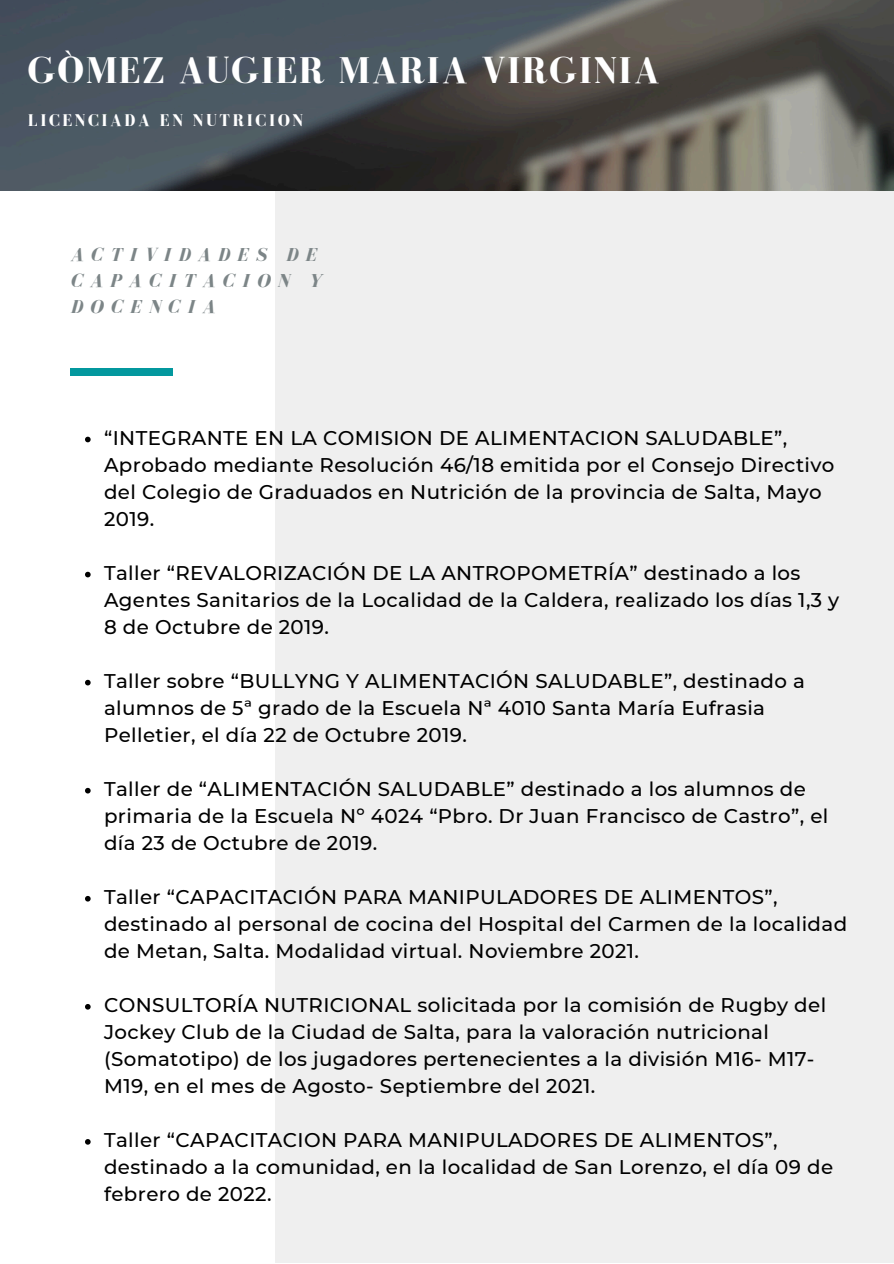
<style>
.page{position:relative;width:894px;height:1264px;background:#fff}
.page>*{position:absolute;margin:0;border:0;box-sizing:border-box;transform-origin:0 0}
.t1{font:700 38.25px "Bodoni FLF";letter-spacing:.04em;color:#fff}
.t2{font:500 19.8px/27px "Montserrat";letter-spacing:.02em;color:#000}
.t3{font:italic 700 19.2px/25.8px "Bodoni FLF";letter-spacing:.37em;color:#7c8587}
.t4{font:700 17.4px "Bodoni FLF";letter-spacing:.145em;color:#fff}
</style>
<div class="page">
<div style="left:275px;top:0;width:617px;height:1262px;background:#efefef"></div>
<img style="left:0;top:0;width:893px;height:190px">
<div style="left:70px;top:368px;width:103px;height:8px;background:#03989e"></div>
<svg style="left:85px;top:436px;width:6px;height:6px"></svg>
<svg style="left:85px;top:571px;width:6px;height:6px"></svg>
<svg style="left:85px;top:679px;width:6px;height:6px"></svg>
<svg style="left:85px;top:787px;width:6px;height:6px"></svg>
<svg style="left:85px;top:895px;width:6px;height:6px"></svg>
<svg style="left:85px;top:1004px;width:6px;height:5px"></svg>
<svg style="left:85px;top:1139px;width:6px;height:5px"></svg>
<h1 class="t1" style="left:28px;top:50px;width:633px">GÒMEZ AUGIER MARIA VIRGINIA</h1>
<p class="t4" style="left:28px;top:111px;width:277px">LICENCIADA EN NUTRICION</p>
<h2 class="t3" style="left:70px;top:242px;width:252px">ACTIVIDADES DE<br>CAPACITACION Y<br>DOCENCIA</h2>
<p class="t2" style="left:104px;top:424px;width:731px">“INTEGRANTE EN LA COMISION DE ALIMENTACION SALUDABLE”, Aprobado mediante Resolución 46/18 emitida por el Consejo Directivo del Colegio de Graduados en Nutrición de la provincia de Salta, Mayo 2019.</p>
<p class="t2" style="left:104px;top:559px;width:736px">Taller “REVALORIZACIÓN DE LA ANTROPOMETRÍA” destinado a los<br>Agentes Sanitarios de la Localidad de la Caldera, realizado los días 1,3 y<br>8 de Octubre de 2019.</p>
<p class="t2" style="left:104px;top:667px;width:702px">Taller sobre “BULLYNG Y ALIMENTACIÓN SALUDABLE”, destinado a alumnos de 5ª grado de la Escuela Nª 4010 Santa María Eufrasia<br>Pelletier, el día 22 de Octubre 2019.</p>
<p class="t2" style="left:104px;top:775px;width:725px">Taller de “ALIMENTACIÓN SALUDABLE” destinado a los alumnos de primaria de la Escuela Nº 4024 “Pbro. Dr Juan Francisco de Castro”, el día 23 de Octubre de 2019.</p>
<p class="t2" style="left:104px;top:883px;width:744px">Taller “CAPACITACIÓN PARA MANIPULADORES DE ALIMENTOS”, destinado al personal de cocina del Hospital del Carmen de la localidad de Metan, Salta. Modalidad virtual. Noviembre 2021.</p>
<p class="t2" style="left:104px;top:991px;width:723px">CONSULTORÍA NUTRICIONAL solicitada por la comisión de Rugby del Jockey Club de la Ciudad de Salta, para la valoración nutricional (Somatotipo) de los jugadores pertenecientes a la división M16- M17- M19, en el mes de Agosto- Septiembre del 2021.</p>
<p class="t2" style="left:104px;top:1126px;width:730px">Taller “CAPACITACION PARA MANIPULADORES DE ALIMENTOS”, destinado a la comunidad, en la localidad de San Lorenzo, el día 09 de febrero de 2022.</p>
</div>
